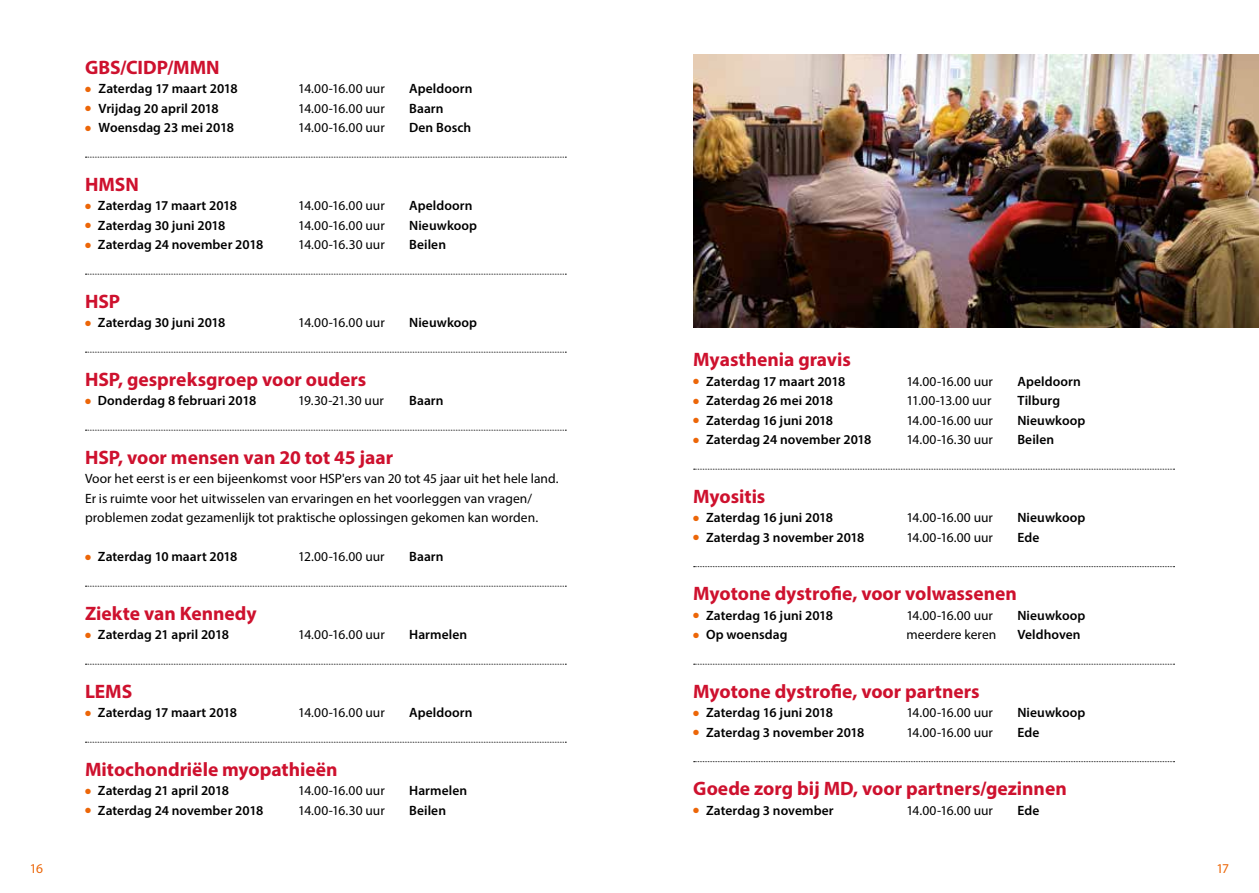
<style>
.page{position:relative;width:1259px;height:893px;background:#fff}
.page>*{position:absolute;margin:0;border:0;box-sizing:border-box;transform-origin:0 0}
.t1{font:700 19.5px "Myriad Pro";color:#ce112e}
.t2{font:600 13.5px "Myriad Pro";letter-spacing:.005em;color:#000}
.t3{font:13.5px/19.5px "Myriad Pro";color:#000}
.t4{font:13.5px "Myriad Pro";color:#ec6608}
.s1{color:#ec6608}
</style>
<div class="page">
<svg style="left:85px;top:157px;width:481px;height:1px"></svg>
<svg style="left:85px;top:274px;width:481px;height:1px"></svg>
<svg style="left:85px;top:352px;width:481px;height:1px"></svg>
<svg style="left:85px;top:430px;width:481px;height:1px"></svg>
<svg style="left:85px;top:586px;width:481px;height:1px"></svg>
<svg style="left:85px;top:664px;width:481px;height:1px"></svg>
<svg style="left:85px;top:742px;width:481px;height:1px"></svg>
<svg style="left:693px;top:469px;width:481px;height:1px"></svg>
<svg style="left:693px;top:566px;width:481px;height:1px"></svg>
<svg style="left:693px;top:664px;width:481px;height:1px"></svg>
<svg style="left:693px;top:761px;width:481px;height:1px"></svg>
<img style="left:693px;top:54px;width:566px;height:273px">
<h1 class="t1" style="left:85px;top:54px;width:136px">GBS/CIDP/MMN</h1>
<p class="t2" style="left:85px;top:80px;width:154px"><span class="s1">●</span> Zaterdag 17 maart 2018</p>
<p class="t3" style="left:298px;top:79px;width:88px">14.00-16.00 uur</p>
<p class="t2" style="left:409px;top:80px;width:65px">Apeldoorn</p>
<p class="t2" style="left:85px;top:99px;width:135px"><span class="s1">●</span> Vrijdag 20 april 2018</p>
<p class="t3" style="left:298px;top:98px;width:88px">14.00-16.00 uur</p>
<p class="t2" style="left:409px;top:99px;width:36px">Baarn</p>
<p class="t2" style="left:85px;top:119px;width:150px"><span class="s1">●</span> Woensdag 23 mei 2018</p>
<p class="t3" style="left:298px;top:118px;width:88px">14.00-16.00 uur</p>
<p class="t2" style="left:409px;top:119px;width:64px">Den Bosch</p>
<h1 class="t1" style="left:85px;top:171px;width:55px">HMSN</h1>
<p class="t2" style="left:85px;top:197px;width:154px"><span class="s1">●</span> Zaterdag 17 maart 2018</p>
<p class="t3" style="left:298px;top:196px;width:88px">14.00-16.00 uur</p>
<p class="t2" style="left:409px;top:197px;width:65px">Apeldoorn</p>
<p class="t2" style="left:85px;top:216px;width:142px"><span class="s1">●</span> Zaterdag 30 juni 2018</p>
<p class="t3" style="left:298px;top:215px;width:88px">14.00-16.00 uur</p>
<p class="t2" style="left:409px;top:216px;width:69px">Nieuwkoop</p>
<p class="t2" style="left:85px;top:236px;width:180px"><span class="s1">●</span> Zaterdag 24 november 2018</p>
<p class="t3" style="left:298px;top:235px;width:88px">14.00-16.30 uur</p>
<p class="t2" style="left:409px;top:236px;width:38px">Beilen</p>
<h1 class="t1" style="left:85px;top:288px;width:37px">HSP</h1>
<p class="t2" style="left:85px;top:314px;width:142px"><span class="s1">●</span> Zaterdag 30 juni 2018</p>
<p class="t3" style="left:298px;top:313px;width:88px">14.00-16.00 uur</p>
<p class="t2" style="left:409px;top:314px;width:69px">Nieuwkoop</p>
<h1 class="t1" style="left:85px;top:366px;width:283px">HSP, gespreksgroep voor ouders</h1>
<p class="t2" style="left:85px;top:392px;width:173px"><span class="s1">●</span> Donderdag 8 februari 2018</p>
<p class="t3" style="left:298px;top:391px;width:87px">19.30-21.30 uur</p>
<p class="t2" style="left:409px;top:392px;width:36px">Baarn</p>
<h1 class="t1" style="left:85px;top:444px;width:310px">HSP, voor mensen van 20 tot 45 jaar</h1>
<p class="t3" style="left:85px;top:469px;width:475px">Voor het eerst is er een bijeenkomst voor HSP'ers van 20 tot 45 jaar uit het hele land.<br>Er is ruimte voor het uitwisselen van ervaringen en het voorleggen van vragen/ problemen zodat gezamenlijk tot praktische oplossingen gekomen kan worden.</p>
<p class="t2" style="left:85px;top:548px;width:154px"><span class="s1">●</span> Zaterdag 10 maart 2018</p>
<p class="t3" style="left:298px;top:547px;width:88px">12.00-16.00 uur</p>
<p class="t2" style="left:409px;top:548px;width:36px">Baarn</p>
<h1 class="t1" style="left:85px;top:600px;width:173px">Ziekte van Kennedy</h1>
<p class="t2" style="left:85px;top:626px;width:145px"><span class="s1">●</span> Zaterdag 21 april 2018</p>
<p class="t3" style="left:298px;top:625px;width:88px">14.00-16.00 uur</p>
<p class="t2" style="left:409px;top:626px;width:60px">Harmelen</p>
<h1 class="t1" style="left:85px;top:678px;width:49px">LEMS</h1>
<p class="t2" style="left:85px;top:704px;width:154px"><span class="s1">●</span> Zaterdag 17 maart 2018</p>
<p class="t3" style="left:298px;top:703px;width:88px">14.00-16.00 uur</p>
<p class="t2" style="left:409px;top:704px;width:65px">Apeldoorn</p>
<h1 class="t1" style="left:85px;top:756px;width:254px">Mitochondriële myopathieën</h1>
<p class="t2" style="left:85px;top:782px;width:145px"><span class="s1">●</span> Zaterdag 21 april 2018</p>
<p class="t3" style="left:298px;top:781px;width:88px">14.00-16.00 uur</p>
<p class="t2" style="left:409px;top:782px;width:60px">Harmelen</p>
<p class="t2" style="left:85px;top:801px;width:180px"><span class="s1">●</span> Zaterdag 24 november 2018</p>
<p class="t3" style="left:298px;top:800px;width:88px">14.00-16.30 uur</p>
<p class="t2" style="left:409px;top:801px;width:38px">Beilen</p>
<h1 class="t1" style="left:693px;top:347px;width:159px">Myasthenia gravis</h1>
<p class="t2" style="left:693px;top:372px;width:154px"><span class="s1">●</span> Zaterdag 17 maart 2018</p>
<p class="t3" style="left:906px;top:371px;width:88px">14.00-16.00 uur</p>
<p class="t2" style="left:1017px;top:372px;width:65px">Apeldoorn</p>
<p class="t2" style="left:693px;top:392px;width:141px"><span class="s1">●</span> Zaterdag 26 mei 2018</p>
<p class="t3" style="left:906px;top:391px;width:87px">11.00-13.00 uur</p>
<p class="t2" style="left:1017px;top:392px;width:44px">Tilburg</p>
<p class="t2" style="left:693px;top:411px;width:141px"><span class="s1">●</span> Zaterdag 16 juni 2018</p>
<p class="t3" style="left:906px;top:410px;width:88px">14.00-16.00 uur</p>
<p class="t2" style="left:1017px;top:411px;width:69px">Nieuwkoop</p>
<p class="t2" style="left:693px;top:431px;width:180px"><span class="s1">●</span> Zaterdag 24 november 2018</p>
<p class="t3" style="left:906px;top:430px;width:88px">14.00-16.30 uur</p>
<p class="t2" style="left:1017px;top:431px;width:38px">Beilen</p>
<h1 class="t1" style="left:693px;top:483px;width:74px">Myositis</h1>
<p class="t2" style="left:693px;top:509px;width:141px"><span class="s1">●</span> Zaterdag 16 juni 2018</p>
<p class="t3" style="left:906px;top:508px;width:88px">14.00-16.00 uur</p>
<p class="t2" style="left:1017px;top:509px;width:69px">Nieuwkoop</p>
<p class="t2" style="left:693px;top:528px;width:173px"><span class="s1">●</span> Zaterdag 3 november 2018</p>
<p class="t3" style="left:906px;top:527px;width:88px">14.00-16.00 uur</p>
<p class="t2" style="left:1017px;top:528px;width:23px">Ede</p>
<h1 class="t1" style="left:693px;top:581px;width:325px">Myotone dystrofie, voor volwassenen</h1>
<p class="t2" style="left:693px;top:606px;width:141px"><span class="s1">●</span> Zaterdag 16 juni 2018</p>
<p class="t3" style="left:906px;top:605px;width:88px">14.00-16.00 uur</p>
<p class="t2" style="left:1017px;top:606px;width:69px">Nieuwkoop</p>
<p class="t2" style="left:693px;top:626px;width:96px"><span class="s1">●</span> Op woensdag</p>
<p class="t3" style="left:906px;top:625px;width:92px">meerdere keren</p>
<p class="t2" style="left:1017px;top:626px;width:65px">Veldhoven</p>
<h1 class="t1" style="left:693px;top:678px;width:288px">Myotone dystrofie, voor partners</h1>
<p class="t2" style="left:693px;top:704px;width:141px"><span class="s1">●</span> Zaterdag 16 juni 2018</p>
<p class="t3" style="left:906px;top:703px;width:88px">14.00-16.00 uur</p>
<p class="t2" style="left:1017px;top:704px;width:69px">Nieuwkoop</p>
<p class="t2" style="left:693px;top:723px;width:173px"><span class="s1">●</span> Zaterdag 3 november 2018</p>
<p class="t3" style="left:906px;top:722px;width:88px">14.00-16.00 uur</p>
<p class="t2" style="left:1017px;top:723px;width:23px">Ede</p>
<h1 class="t1" style="left:693px;top:776px;width:375px">Goede zorg bij MD, voor partners/gezinnen</h1>
<p class="t2" style="left:693px;top:801px;width:142px"><span class="s1">●</span> Zaterdag 3 november</p>
<p class="t3" style="left:906px;top:800px;width:88px">14.00-16.00 uur</p>
<p class="t2" style="left:1017px;top:801px;width:23px">Ede</p>
<p class="t4" style="left:30px;top:860px;width:15px">16</p>
<p class="t4" style="left:1216px;top:860px;width:14px">17</p>
</div>
